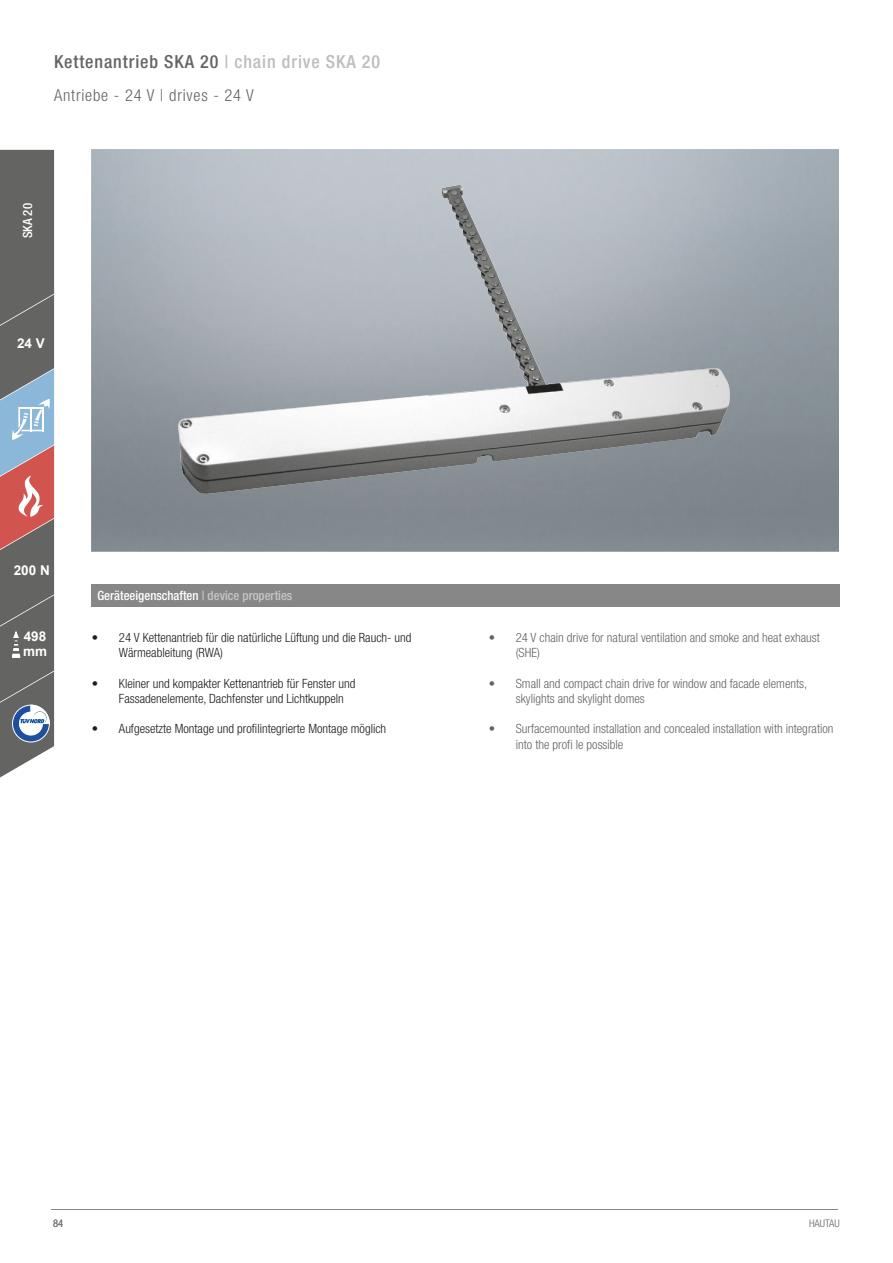
<style>
.page{position:relative;width:893px;height:1263px;background:#fff}
.page>*{position:absolute;margin:0;border:0;box-sizing:border-box;transform-origin:0 0}
.t1{font:500 condensed 18px "Helvetica Neue";letter-spacing:.05em;color:#646463}
.t2{font:300 condensed 16.5px "Helvetica Neue";letter-spacing:.05em;color:#646463}
.t3{font:700 13.5px/15px "Arial";color:#fff}
.t4{font:300 condensed 12.75px/15.3px "Helvetica Neue";color:#646463}
.t5{font:300 condensed 12.75px/15.3px "Helvetica Neue";color:#1d1d1b}
.t6{font:500 condensed 12.75px "Helvetica Neue";color:#fff}
.t7{font:300 condensed 10.5px "Helvetica Neue";color:#646463}
.s1{color:#bdbdbc}
.s2{color:#c7c7c6}
</style>
<div class="page">
<hr style="left:51px;top:1209px;width:787px;height:1px;background:#878787">
<img style="left:442px;top:185px;width:61px;height:103px">
<img style="left:479px;top:287px;width:50px;height:175px">
<img style="left:429px;top:390px;width:50px;height:79px">
<img style="left:529px;top:347px;width:151px;height:110px">
<img style="left:680px;top:368px;width:50px;height:71px">
<img style="left:178px;top:395px;width:251px;height:99px">
<svg style="left:0;top:149px;width:55px;height:629px;background:#80797c"></svg>
<div style="left:91px;top:584px;width:748px;height:22px;background:#878787"></div>
<hr style="left:91px;top:584px;width:749px;height:1px;background:#878787">
<svg style="left:839px;top:585px;width:1px;height:21px"></svg>
<hr style="left:91px;top:606px;width:749px;height:1px;background:#878787">
<h1 class="t1" style="left:54px;top:51px;width:328px">Kettenantrieb SKA 20 <span class="s1">| chain drive SKA 20</span></h1>
<p class="t2" style="left:54px;top:86px;width:201px">Antriebe - 24 V | drives - 24 V</p>
<p class="t6" style="left:20px;top:238px;width:37px;rotate:-90deg">SKA 20</p>
<p class="t3" style="left:17px;top:336px;width:29px">24 V</p>
<p class="t3" style="left:14px;top:562px;width:38px">200 N</p>
<p class="t6" style="left:97px;top:588px;width:196px">Geräteeigenschaften <span class="s2">| device properties</span></p>
<p class="t3" style="left:23px;top:629px;width:26px">498 mm</p>
<p class="t5" style="left:119px;top:629px;width:294px;text-indent:-27px">• 24 V Kettenantrieb für die natürliche Lüftung und die Rauch- und<br>Wärmeableitung (RWA)</p>
<p class="t5" style="left:119px;top:675px;width:238px;text-indent:-27px">• Kleiner und kompakter Kettenantrieb für Fenster und<br>Fassadenelemente, Dachfenster und Lichtkuppeln</p>
<p class="t5" style="left:92px;top:721px;width:296px">• Aufgesetzte Montage und profilintegrierte Montage möglich</p>
<p class="t4" style="left:516px;top:629px;width:306px;text-indent:-27px">• 24 V chain drive for natural ventilation and smoke and heat exhaust (SHE)</p>
<p class="t4" style="left:516px;top:675px;width:293px;text-indent:-27px">• Small and compact chain drive for window and facade elements, skylights and skylight domes</p>
<p class="t4" style="left:516px;top:721px;width:319px;text-indent:-27px">• Surfacemounted installation and concealed installation with integration into the profi le possible</p>
<p class="t7" style="left:53px;top:1217px;width:12px">84</p>
<p class="t7" style="left:809px;top:1217px;width:32px">HAUTAU</p>
</div>
